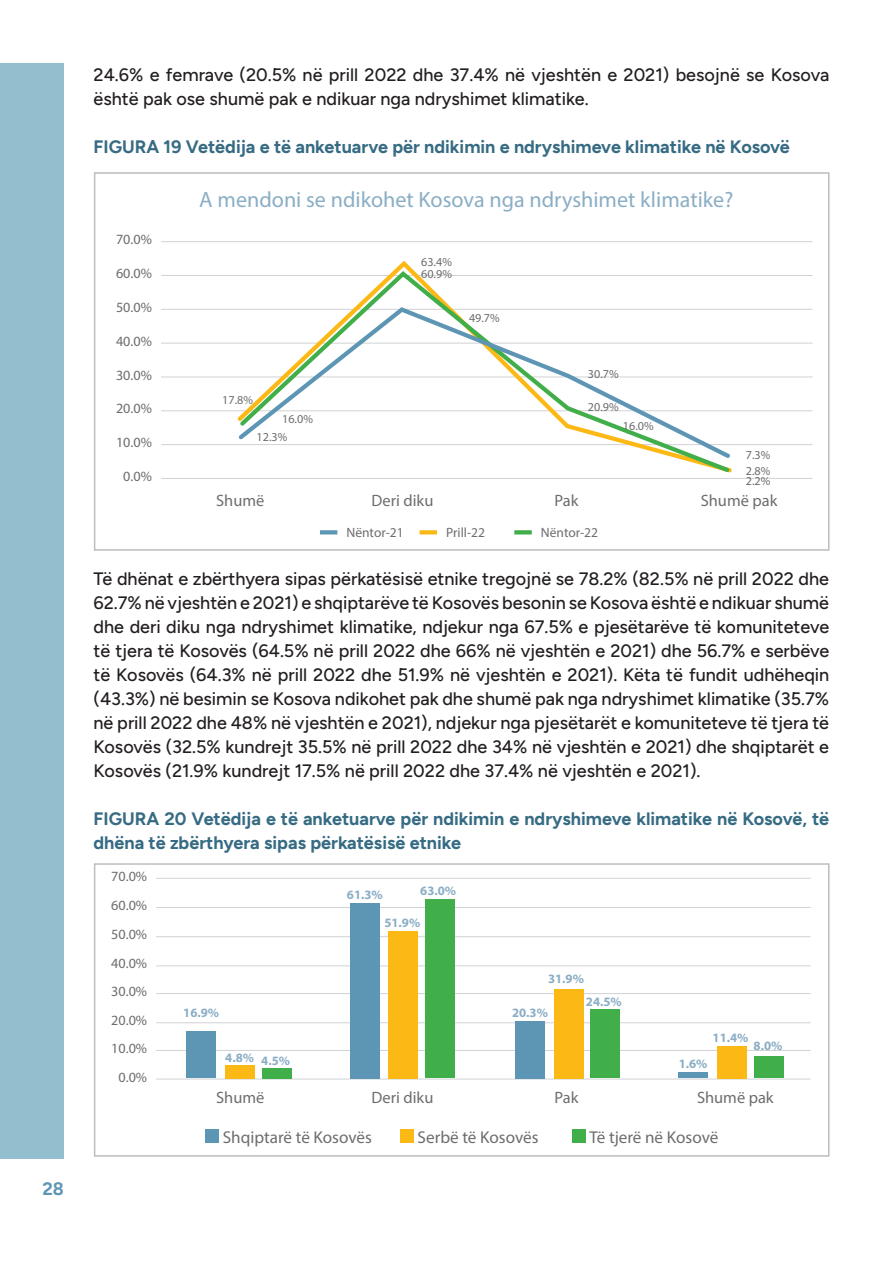
<style>
.page{position:relative;width:893px;height:1263px;background:#fff}
.page>*{position:absolute;margin:0;border:0;box-sizing:border-box;transform-origin:0 0}
.t1{font:22.2px "Myriad Pro";color:#8baec5}
.t2{font:500 18px/24px "Figtree";color:#231f20}
.t3{font:700 18px/24px "Figtree";color:#366b83}
.t4{font:700 18px "Figtree";color:#5d95b4}
.t5{font:17.1px "Myriad Pro";color:#6c6d70}
.t6{font:16.35px "Myriad Pro";color:#6c6d70}
.t7{font:14.1px/29.2px "Myriad Pro";color:#6c6d70;text-align:justify}
.t8{font:13.5px "Myriad Pro";color:#6c6d70}
.t9{font:700 12.75px "Myriad Pro";color:#8baec5}
.t10{font:12.15px/18.3px "Myriad Pro";color:#6c6d70}
</style>
<div class="page">
<div style="left:0;top:64px;width:64px;height:1095px;background:#92becd"></div>
<hr style="left:156px;top:878px;width:654px;height:1px;background:#d1d2d4">
<hr style="left:156px;top:907px;width:654px;height:1px;background:#d1d2d4">
<hr style="left:156px;top:936px;width:654px;height:1px;background:#d1d2d4">
<hr style="left:156px;top:965px;width:654px;height:1px;background:#d1d2d4">
<hr style="left:156px;top:993px;width:654px;height:1px;background:#d1d2d4">
<hr style="left:156px;top:1022px;width:654px;height:1px;background:#d1d2d4">
<hr style="left:156px;top:1050px;width:654px;height:1px;background:#d1d2d4">
<hr style="left:156px;top:1078px;width:654px;height:1px;background:#d1d2d4">
<hr style="left:161px;top:241px;width:651px;height:1px;background:#d1d2d4">
<hr style="left:161px;top:275px;width:651px;height:1px;background:#d1d2d4">
<hr style="left:161px;top:309px;width:651px;height:1px;background:#d1d2d4">
<hr style="left:161px;top:343px;width:651px;height:1px;background:#d1d2d4">
<hr style="left:161px;top:376px;width:651px;height:1px;background:#d1d2d4">
<hr style="left:161px;top:410px;width:651px;height:1px;background:#d1d2d4">
<hr style="left:161px;top:444px;width:651px;height:1px;background:#d1d2d4">
<hr style="left:161px;top:478px;width:651px;height:1px;background:#d1d2d4">
<svg style="left:357px;top:268px;width:375px;height:205px"></svg>
<svg style="left:235px;top:305px;width:499px;height:157px"></svg>
<svg style="left:320px;top:530px;width:17px;height:4px"></svg>
<svg style="left:420px;top:530px;width:17px;height:4px"></svg>
<svg style="left:514px;top:530px;width:18px;height:4px"></svg>
<div style="left:94px;top:172px;width:735px;height:379px;border:2px solid #bcbdc0"></div>
<div style="left:94px;top:863px;width:735px;height:294px;border:2px solid #bcbdc0"></div>
<div style="left:187px;top:1032px;width:29px;height:46px;background:#5d95b4"></div>
<div style="left:350px;top:903px;width:29px;height:175px;background:#5d95b4"></div>
<div style="left:515px;top:1021px;width:30px;height:57px;background:#5d95b4"></div>
<div style="left:679px;top:1072px;width:29px;height:6px;background:#5d95b4"></div>
<div style="left:225px;top:1065px;width:29px;height:13px;background:#fcb814"></div>
<div style="left:389px;top:931px;width:29px;height:147px;background:#fcb814"></div>
<div style="left:554px;top:989px;width:29px;height:89px;background:#fcb814"></div>
<div style="left:717px;top:1046px;width:29px;height:32px;background:#fcb814"></div>
<div style="left:262px;top:1068px;width:29px;height:10px;background:#40ae49"></div>
<div style="left:426px;top:899px;width:29px;height:179px;background:#40ae49"></div>
<div style="left:591px;top:1009px;width:29px;height:69px;background:#40ae49"></div>
<div style="left:754px;top:1056px;width:29px;height:22px;background:#40ae49"></div>
<div style="left:205px;top:1129px;width:14px;height:14px;background:#5d95b4"></div>
<div style="left:400px;top:1129px;width:13px;height:14px;background:#fcb814"></div>
<div style="left:572px;top:1129px;width:13px;height:14px;background:#40ae49"></div>
<p class="t4" style="left:42px;top:1178px;width:23px">28</p>
<p class="t2" style="left:94px;top:63px;width:737px">24.6% e femrave (20.5% në prill 2022 dhe 37.4% në vjeshtën e 2021) besojnë se Kosova është pak ose shumë pak e ndikuar nga ndryshimet klimatike.</p>
<p class="t3" style="left:94px;top:135px;width:698px">FIGURA 19 Vetëdija e të anketuarve për ndikimin e ndryshimeve klimatike në Kosovë</p>
<p class="t7" style="left:116px;top:225px;width:37px">70.0%</p>
<p class="t7" style="left:116px;top:258px;width:37px">60.0%</p>
<p class="t7" style="left:116px;top:292px;width:37px">50.0%</p>
<p class="t7" style="left:116px;top:326px;width:37px">40.0%</p>
<p class="t7" style="left:116px;top:360px;width:37px">30.0%</p>
<p class="t7" style="left:116px;top:394px;width:37px">20.0%</p>
<p class="t7" style="left:116px;top:428px;width:37px">10.0%</p>
<p class="t7" style="left:123px;top:461px;width:30px">0.0%</p>
<p class="t1" style="left:199px;top:185px;width:536px">A mendoni se ndikohet Kosova nga ndryshimet klimatike?</p>
<p class="t10" style="left:222px;top:391px;width:32px">17.8%</p>
<p class="t10" style="left:257px;top:409px;width:58px;text-indent:26px">16.0%<br>12.3%</p>
<p class="t10" style="left:421px;top:256px;width:32px;line-height:11.6px">63.4%<br>60.9%</p>
<p class="t10" style="left:469px;top:308px;width:32px">49.7%</p>
<p class="t10" style="left:588px;top:365px;width:32px">30.7%</p>
<p class="t10" style="left:588px;top:398px;width:32px">20.9%</p>
<p class="t10" style="left:623px;top:416px;width:32px">16.0%</p>
<p class="t10" style="left:746px;top:446px;width:26px;line-height:16.8px">7.3%<br>2.8%</p>
<p class="t10" style="left:746px;top:471px;width:26px">2.2%</p>
<p class="t6" style="left:216px;top:490px;width:50px">Shumë</p>
<p class="t6" style="left:372px;top:490px;width:63px">Deri diku</p>
<p class="t6" style="left:554px;top:490px;width:25px">Pak</p>
<p class="t6" style="left:701px;top:490px;width:78px">Shumë pak</p>
<p class="t8" style="left:347px;top:524px;width:59px">Nëntor-21</p>
<p class="t8" style="left:446px;top:524px;width:40px">Prill-22</p>
<p class="t8" style="left:541px;top:524px;width:59px">Nëntor-22</p>
<p class="t2" style="left:94px;top:567px;width:737px;text-align:justify">Të dhënat e zbërthyera sipas përkatësisë etnike tregojnë se 78.2% (82.5% në prill 2022 dhe 62.7% në vjeshtën e 2021) e shqiptarëve të Kosovës besonin se Kosova është e ndikuar shumë dhe deri diku nga ndryshimet klimatike, ndjekur nga 67.5% e pjesëtarëve të komuniteteve të tjera të Kosovës (64.5% në prill 2022 dhe 66% në vjeshtën e 2021) dhe 56.7% e serbëve të Kosovës (64.3% në prill 2022 dhe 51.9% në vjeshtën e 2021). Këta të fundit udhëheqin (43.3%) në besimin se Kosova ndikohet pak dhe shumë pak nga ndryshimet klimatike (35.7% në prill 2022 dhe 48% në vjeshtën e 2021), ndjekur nga pjesëtarët e komuniteteve të tjera të Kosovës (32.5% kundrejt 35.5% në prill 2022 dhe 34% në vjeshtën e 2021) dhe shqiptarët e Kosovës (21.9% kundrejt 17.5% në prill 2022 dhe 37.4% në vjeshtën e 2021).</p>
<p class="t3" style="left:94px;top:807px;width:737px">FIGURA 20 Vetëdija e të anketuarve për ndikimin e ndryshimeve klimatike në Kosovë, të dhëna të zbërthyera sipas përkatësisë etnike</p>
<p class="t7" style="left:111px;top:861px;width:37px">70.0% 60.0% 50.0% 40.0%</p>
<p class="t7" style="left:111px;top:976px;width:37px">30.0%<br>20.0%</p>
<p class="t7" style="left:111px;top:1034px;width:37px;line-height:28.7px;text-align:center">10.0%<br>0.0%</p>
<p class="t9" style="left:347px;top:887px;width:37px">61.3%</p>
<p class="t9" style="left:420px;top:882px;width:37px">63.0%</p>
<p class="t9" style="left:183px;top:1005px;width:37px">16.9%</p>
<p class="t9" style="left:225px;top:1051px;width:66px">4.8% 4.5%</p>
<p class="t9" style="left:384px;top:915px;width:37px">51.9%</p>
<p class="t9" style="left:548px;top:971px;width:37px">31.9%</p>
<p class="t9" style="left:512px;top:1005px;width:37px">20.3%</p>
<p class="t9" style="left:586px;top:994px;width:37px">24.5%</p>
<p class="t9" style="left:713px;top:1029px;width:37px">11.4%</p>
<p class="t9" style="left:754px;top:1037px;width:30px">8.0%</p>
<p class="t9" style="left:679px;top:1055px;width:30px">1.6%</p>
<p class="t6" style="left:216px;top:1087px;width:50px">Shumë</p>
<p class="t6" style="left:372px;top:1087px;width:63px">Deri diku</p>
<p class="t6" style="left:554px;top:1087px;width:25px">Pak</p>
<p class="t6" style="left:697px;top:1087px;width:78px">Shumë pak</p>
<p class="t5" style="left:223px;top:1126px;width:151px">Shqiptarë të Kosovës</p>
<p class="t5" style="left:418px;top:1126px;width:122px">Serbë të Kosovës</p>
<p class="t5" style="left:589px;top:1126px;width:130px">Të tjerë në Kosovë</p>
</div>
